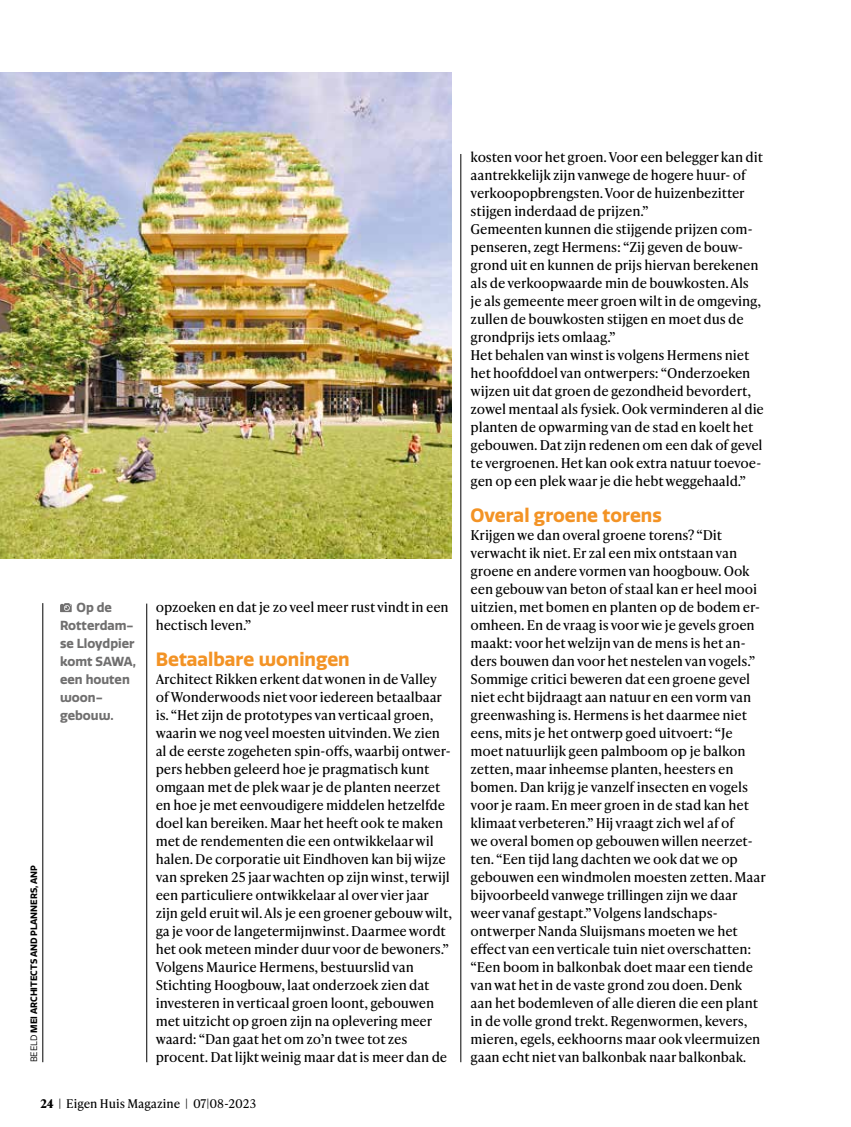
<style>
.page{position:relative;width:851px;height:1127px;background:#fff}
.page>*{position:absolute;margin:0;border:0;box-sizing:border-box;transform-origin:0 0}
.t1{font:700 18.75px "Quatro";color:#f39325}
.t2{font:13.5px/18px "Ivy Presto Text";letter-spacing:-.01em;color:#000}
.t3{font:700 12.75px/18px "Quatro";color:#706f6f}
.t4{font:12px "Ivy Presto Text";color:#000}
.t5{font:700 9px "Quatro";color:#000}
.s1{font-weight:400}
.s2{font-weight:700}
</style>
<div class="page">
<img style="left:0;top:72px;width:451px;height:486px">
<hr style="left:43px;top:603px;width:1px;height:459px;background:#000">
<svg style="left:60px;top:603px;width:12px;height:9px"></svg>
<hr style="left:460px;top:154px;width:1px;height:908px;background:#000">
<hr style="left:146px;top:603px;width:1px;height:459px;background:#000">
<p class="t5" style="left:29px;top:1062px;width:199px;rotate:-90deg"><span class="s1">BEELD</span> MEI ARCHITECTS AND PLANNERS, ANP</p>
<p class="t3" style="left:60px;top:599px;width:77px;text-indent:16px">Op de<br>Rotterdam&shy;se Lloydpier komt SAWA, een houten woon&shy;gebouw.</p>
<p class="t2" style="left:156px;top:597px;width:294px">opzoeken en dat je zo veel meer rust vindt in een hectisch leven.”</p>
<h1 class="t1" style="left:156px;top:648px;width:195px">Betaalbare woningen</h1>
<p class="t2" style="left:156px;top:669px;width:298px">Architect Rikken erkent dat wonen in de Valley of Wonderwoods niet voor iedereen betaalbaar is. “Het zijn de prototypes van verticaal groen, waarin we nog veel moesten uitvinden. We zien al de eerste zogeheten spin-offs, waarbij ontwer&shy;pers hebben geleerd hoe je pragmatisch kunt omgaan met de plek waar je de planten neerzet en hoe je met eenvoudigere middelen hetzelfde doel kan bereiken. Maar het heeft ook te maken met de rendementen die een ontwikkelaar wil halen. De corporatie uit Eindhoven kan bij wijze van spreken 25 jaar wachten op zijn winst, terwijl een particuliere ontwikkelaar al over vier jaar zijn geld eruit wil. Als je een groener gebouw wilt, ga je voor de langetermijnwinst. Daarmee wordt het ook meteen minder duur voor de bewoners.” Volgens Maurice Hermens, bestuurslid van Stichting Hoogbouw, laat onderzoek zien dat investeren in verticaal groen loont, gebouwen met uitzicht op groen zijn na oplevering meer waard: “Dan gaat het om zo’n twee tot zes procent. Dat lijkt weinig maar dat is meer dan de</p>
<p class="t4" style="left:40px;top:1095px;width:217px"><span class="s2">24</span> | Eigen Huis Magazine | 07|08-2023</p>
<p class="t2" style="left:470px;top:147px;width:295px">kosten voor het groen. Voor een belegger kan dit aantrekkelijk zijn vanwege de hogere huur- of verkoopopbrengsten. Voor de huizenbezitter stijgen inderdaad de prijzen.”<br>Gemeenten kunnen die stijgende prijzen com&shy;penseren, zegt Hermens: “Zij geven de bouw&shy;grond uit en kunnen de prijs hiervan berekenen als de verkoopwaarde min de bouwkosten. Als<br>je als gemeente meer groen wilt in de omgeving, zullen de bouwkosten stijgen en moet dus de grondprijs iets omlaag.”<br>Het behalen van winst is volgens Hermens niet het hoofddoel van ontwerpers: “Onderzoeken wijzen uit dat groen de gezondheid bevordert, zowel mentaal als fysiek. Ook verminderen al die planten de opwarming van de stad en koelt het gebouwen. Dat zijn redenen om een dak of gevel te vergroenen. Het kan ook extra natuur toevoe&shy;gen op een plek waar je die hebt weggehaald.”</p>
<h1 class="t1" style="left:470px;top:504px;width:193px">Overal groene torens</h1>
<p class="t2" style="left:470px;top:525px;width:297px">Krijgen we dan overal groene torens? “Dit verwacht ik niet. Er zal een mix ontstaan van groene en andere vormen van hoogbouw. Ook een gebouw van beton of staal kan er heel mooi uitzien, met bomen en planten op de bodem er&shy;omheen. En de vraag is voor wie je gevels groen maakt: voor het welzijn van de mens is het an&shy;ders bouwen dan voor het nestelen van vogels.” Sommige critici beweren dat een groene gevel niet echt bijdraagt aan natuur en een vorm van greenwashing is. Hermens is het daarmee niet eens, mits je het ontwerp goed uitvoert: “Je moet natuurlijk geen palmboom op je balkon zetten, maar inheemse planten, heesters en bomen. Dan krijg je vanzelf insecten en vogels voor je raam. En meer groen in de stad kan het klimaat verbeteren.” Hij vraagt zich wel af of<br>we overal bomen op gebouwen willen neerzet&shy;ten. “Een tijd lang dachten we ook dat we op gebouwen een windmolen moesten zetten. Maar bijvoorbeeld vanwege trillingen zijn we daar weer vanaf gestapt.” Volgens landschaps‑ ontwerper Nanda Sluijsmans moeten we het effect van een verticale tuin niet overschatten: “Een boom in balkonbak doet maar een tiende van wat het in de vaste grond zou doen. Denk aan het bodemleven of alle dieren die een plant in de volle grond trekt. Regenwormen, kevers, mieren, egels, eekhoorns maar ook vleermuizen gaan echt niet van balkonbak naar balkonbak.</p>
</div>
